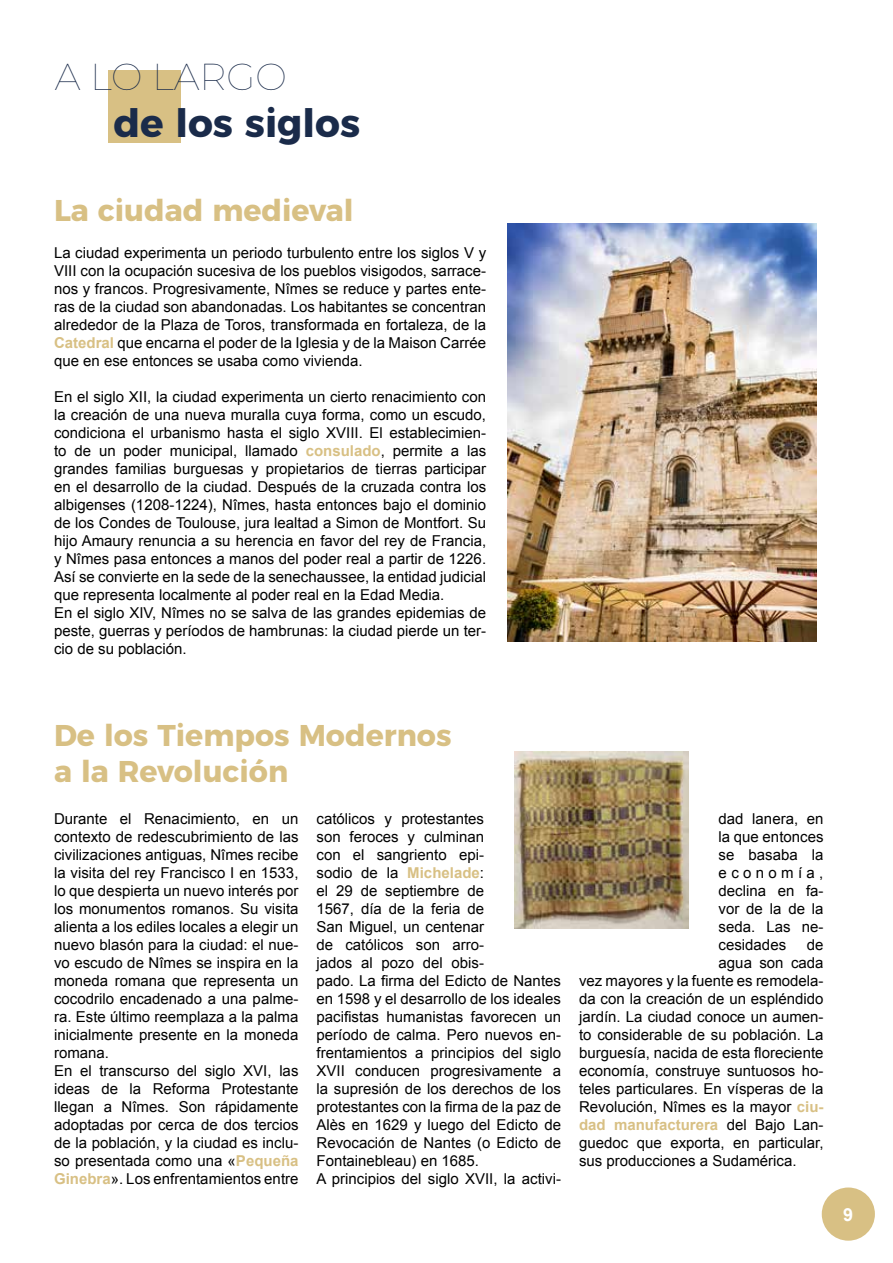
<style>
.page{position:relative;width:893px;height:1263px;background:#fff}
.page>*{position:absolute;margin:0;border:0;box-sizing:border-box;transform-origin:0 0}
.t1{font:700 39px "Montserrat";color:#1a2b4a}
.t2{font:100 37.5px "Montserrat";color:#1a2b4a}
.t3{font:700 30px/36px "Montserrat";color:#d8c084}
.t4{font:700 18px "Arial";color:#fff}
.t5{font:15px/18px "Arial";color:#000}
.t6{font:700 15px "Arial";color:#d8c084}
.s1{font-weight:700;color:#d8c084}
.s2{font-weight:400;color:#000}
</style>
<div class="page">
<div style="left:822px;top:1187px;width:53px;height:54px;background:#d8c084;border-radius:50%"></div>
<div style="left:108px;top:71px;width:73px;height:72px;background:#d8c084"></div>
<img style="left:507px;top:223px;width:309px;height:418px">
<img style="left:514px;top:751px;width:175px;height:178px">
<h2 class="t2" style="left:55px;top:52px;width:233px">A LO LARGO</h2>
<h1 class="t1" style="left:113px;top:91px;width:248px">de los siglos</h1>
<h3 class="t3" style="left:54px;top:190px;width:301px">La ciudad medieval</h3>
<p class="t5" style="left:54px;top:244px;width:434px;text-align:justify">La ciudad experimenta un periodo turbulento entre los siglos V y VIII con la ocupación sucesiva de los pueblos visigodos, sarrace&shy;nos y francos. Progresivamente, Nîmes se reduce y partes ente&shy;ras de la ciudad son abandonadas. Los habitantes se concentran alrededor de la Plaza de Toros, transformada en fortaleza, de la <span class="s1">Catedral</span> que encarna el poder de la Iglesia y de la Maison Carrée que en ese entonces se usaba como vivienda.</p>
<p class="t5" style="left:54px;top:388px;width:434px">En el siglo XII, la ciudad experimenta un cierto renacimiento con la creación de una nueva muralla cuya forma, como un escudo, condiciona el urbanismo hasta el siglo XVIII. El establecimien&shy;to de un poder municipal, llamado <span class="s1">consulado</span>, permite a las grandes familias burguesas y propietarios de tierras participar en el desarrollo de la ciudad. Después de la cruzada contra los albigenses (1208-1224), Nîmes, hasta entonces bajo el dominio de los Condes de Toulouse, jura lealtad a Simon de Montfort. Su hijo Amaury renuncia a su herencia en favor del rey de Francia, y Nîmes pasa entonces a manos del poder real a partir de 1226.<br>Así se convierte en la sede de la senechaussee, la entidad judicial que representa localmente al poder real en la Edad Media.<br>En el siglo XIV, Nîmes no se salva de las grandes epidemias de peste, guerras y períodos de hambrunas: la ciudad pierde un ter&shy;cio de su población.</p>
<h3 class="t3" style="left:54px;top:715px;width:399px">De los Tiempos Modernos a la Revolución</h3>
<p class="t5" style="left:54px;top:810px;width:246px">Durante el Renacimiento, en un contexto de redescubrimiento de las civilizaciones antiguas, Nîmes recibe la visita del rey Francisco I en 1533, lo que despierta un nuevo interés por los monumentos romanos. Su visita alienta a los ediles locales a elegir un nuevo blasón para la ciudad: el nue&shy;vo escudo de Nîmes se inspira en la moneda romana que representa un cocodrilo encadenado a una palme&shy;ra. Este último reemplaza a la palma inicialmente presente en la moneda romana.<br>En el transcurso del siglo XVI, las ideas de la Reforma Protestante llegan a Nîmes. Son rápidamente adoptadas por cerca de dos tercios de la población, y la ciudad es inclu&shy;so presentada como una «<span class="s1">Pequeña Ginebra</span>». Los enfrentamientos entre</p>
<p class="t5" style="left:316px;top:810px;width:246px">católicos y protestantes<br>son feroces y culminan<br>con el sangriento epi-<br>sodio de la <span class="s1">Michelade</span>:<br>el 29 de septiembre de<br>1567, día de la feria de<br>San Miguel, un centenar<br>de católicos son arro-<br>jados al pozo del obis-<br>pado. La firma del Edicto de Nantes en 1598 y el desarrollo de los ideales pacifistas humanistas favorecen un período de calma. Pero nuevos en&shy;frentamientos a principios del siglo<br>XVII conducen progresivamente a la supresión de los derechos de los protestantes con la firma de la paz de<br>Alès en 1629 y luego del Edicto de<br>Revocación de Nantes (o Edicto de<br>Fontainebleau) en 1685.<br>A principios del siglo XVII, la activi-</p>
<p class="t5" style="left:719px;top:810px;width:106px;text-align:justify">dad lanera, en la que entonces se basaba la economía, declina en fa&shy;vor de la de la seda. Las ne&shy;cesidades</p>
<p class="t5" style="left:807px;top:936px;width:18px">de</p>
<p class="t5" style="left:719px;top:954px;width:106px">agua son cada</p>
<p class="t5" style="left:579px;top:972px;width:246px">vez mayores y la fuente es remodela-</p>
<p class="t5" style="left:579px;top:990px;width:246px">da con la creación de un espléndido</p>
<p class="t5" style="left:579px;top:1008px;width:246px">jardín. La ciudad conoce un aumen-</p>
<p class="t5" style="left:579px;top:1026px;width:246px">to considerable de su población. La</p>
<p class="t5" style="left:579px;top:1044px;width:246px">burguesía, nacida de esta floreciente</p>
<p class="t5" style="left:579px;top:1062px;width:246px">economía, construye suntuosos ho-</p>
<p class="t5" style="left:579px;top:1080px;width:246px">teles particulares. En vísperas de la</p>
<p class="t5" style="left:579px;top:1098px;width:246px">Revolución, Nîmes es la mayor <span class="s1">ciu-</span></p>
<p class="t6" style="left:579px;top:1115px;width:246px">dad manufacturera <span class="s2">del Bajo Lan-</span></p>
<p class="t5" style="left:579px;top:1134px;width:246px">guedoc que exporta, en particular,</p>
<p class="t5" style="left:579px;top:1152px;width:219px">sus producciones a Sudamérica.</p>
<p class="t4" style="left:843px;top:1202px;width:12px">9</p>
</div>
